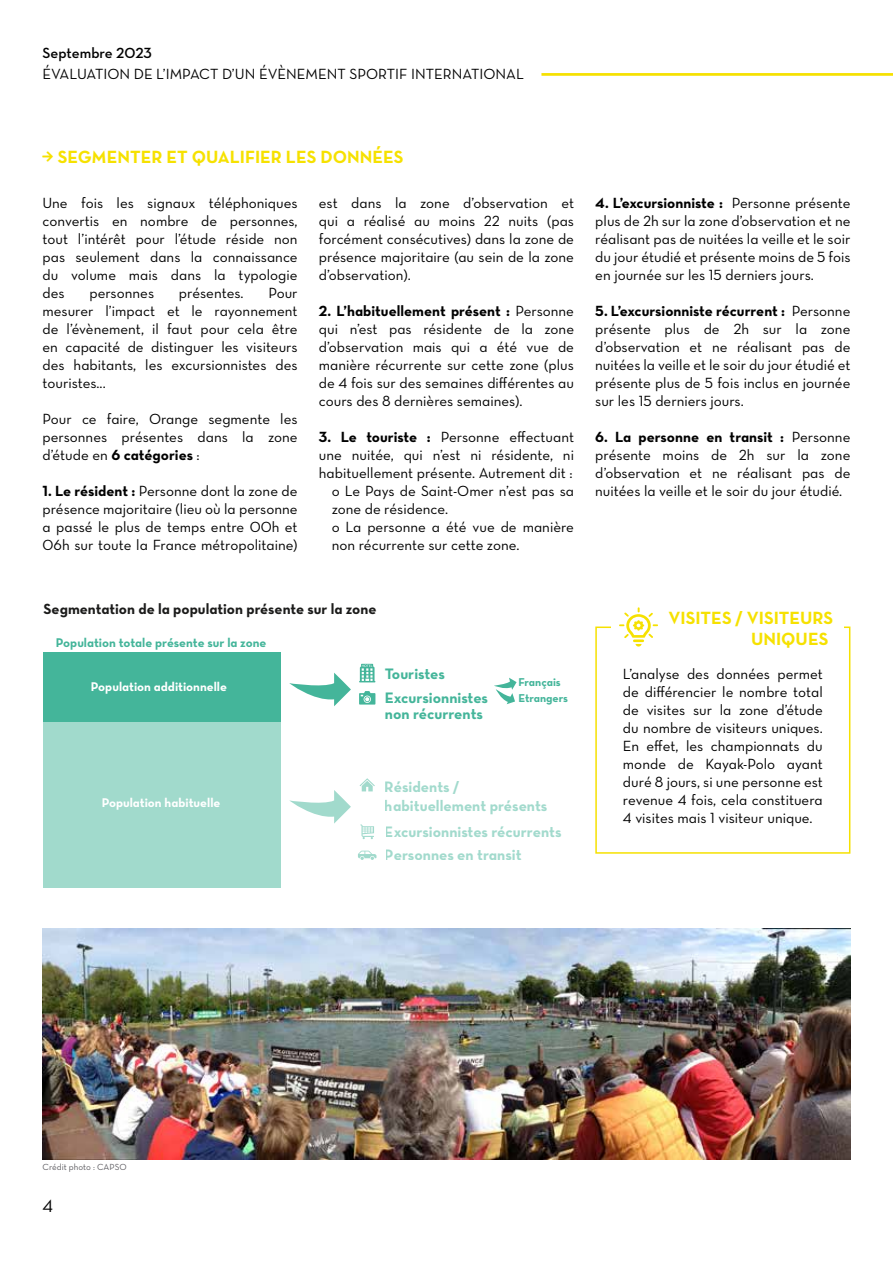
<style>
.page{position:relative;width:893px;height:1263px;background:#fff}
.page>*{position:absolute;margin:0;border:0;box-sizing:border-box;transform-origin:0 0}
.t1{font:18px/21.6px "Neutra Text Bold Alt";color:#f6e100;text-align:right}
.t2{font:18px "Neutra Text Book Alt";color:#000}
.t3{font:15.45px/18.5px "Neutra Text Bold Alt";color:#44b59a}
.t4{font:15px/18px "Neutra Text Book Alt";color:#000;text-align:justify}
.t5{font:15px "Neutra Text Bold Alt";color:#000}
.t6{font:15px "Neutra Text Bold Alt";color:#1b1b1a}
.t7{font:15px "Neutra Text Demi Alt";color:#000}
.t8{font:12.9px "Neutra Text Bold Alt";color:#fff}
.t9{font:12.9px "Neutra Text Bold Alt";color:#44b59a}
.t10{font:11.55px/15.5px "Neutra Text Bold Alt";color:#44b59a}
.t11{font:9px "Neutra Text Book Alt";color:#5f5e63}
.s1{font-family:"Neutra Text Book Alt"}
.s2{font-family:"Neutra Text Bold Alt"}
</style>
<div class="page">
<hr style="left:541px;top:73px;width:352px;height:3px;background:#f6e100">
<img style="left:43px;top:928px;width:807px;height:232px">
<div style="left:44px;top:721px;width:237px;height:167px;background:#a1dacc"></div>
<div style="left:44px;top:652px;width:237px;height:69px;background:#44b59a"></div>
<svg style="left:289px;top:790px;width:62px;height:33px"></svg>
<svg style="left:289px;top:673px;width:62px;height:33px"></svg>
<svg style="left:359px;top:778px;width:16px;height:13px"></svg>
<svg style="left:359px;top:691px;width:16px;height:13px"></svg>
<svg style="left:359px;top:664px;width:16px;height:18px"></svg>
<svg style="left:358px;top:851px;width:18px;height:9px"></svg>
<svg style="left:494px;top:678px;width:23px;height:26px"></svg>
<svg style="left:360px;top:824px;width:14px;height:15px"></svg>
<div style="left:595px;top:626px;width:255px;height:228px;border:2px solid #f6e100"></div>
<div style="left:611px;top:602px;width:233px;height:52px;background:#fff"></div>
<svg style="left:619px;top:607px;width:39px;height:39px"></svg>
<p class="t7" style="left:43px;top:44px;width:111px">Septembre 2023</p>
<p class="t4" style="left:43px;top:64px;width:483px">ÉVALUATION DE L’IMPACT D’UN ÉVÈNEMENT SPORTIF INTERNATIONAL</p>
<p class="t1" style="left:43px;top:146px;width:363px">★ SEGMENTER ET QUALIFIER LES DONNÉES</p>
<p class="t4" style="left:43px;top:194px;width:257px">Une fois les signaux téléphoniques convertis en nombre de personnes, tout l’intérêt pour l’étude réside non pas seulement dans la connaissance du volume mais dans la typologie des</p>
<p class="t4" style="left:89px;top:284px;width:66px">personnes</p>
<p class="t4" style="left:179px;top:284px;width:66px">présentes.</p>
<p class="t4" style="left:43px;top:284px;width:257px;text-indent:226px">Pour mesurer l’impact et le rayonnement de l’évènement, il faut pour cela être en capacité de distinguer les visiteurs des habitants, les excursionnistes des touristes...</p>
<p class="t4" style="left:43px;top:410px;width:257px">Pour ce faire, Orange segmente les personnes présentes dans la zone</p>
<p class="t5" style="left:43px;top:446px;width:159px"><span class="s1">d’étude en</span> 6 catégories <span class="s1">:</span></p>
<p class="t4" style="left:43px;top:482px;width:257px"><span class="s2">1. Le résident :</span> Personne dont la zone de présence majoritaire (lieu où la personne a passé le plus de temps entre 00h et 06h sur toute la France métropolitaine)</p>
<p class="t4" style="left:319px;top:194px;width:257px">est dans la zone d’observation et qui a réalisé au moins 22 nuits (pas forcément consécutives) dans la zone de présence majoritaire (au sein de la zone d’observation).</p>
<p class="t5" style="left:319px;top:302px;width:257px">2. L’habituellement présent : <span class="s1">Personne</span></p>
<p class="t4" style="left:319px;top:320px;width:257px">qui n’est pas résidente de la zone d’observation mais qui a été vue de manière récurrente sur cette zone (plus de 4 fois sur des semaines différentes au cours des 8 dernières semaines).</p>
<p class="t4" style="left:319px;top:428px;width:257px"><span class="s2">3. Le touriste :</span> Personne effectuant</p>
<p class="t4" style="left:319px;top:446px;width:257px">une nuitée, qui n’est ni résidente, ni</p>
<p class="t4" style="left:319px;top:464px;width:255px">habituellement présente. Autrement dit :</p>
<p class="t4" style="left:332px;top:482px;width:244px">o Le Pays de Saint-Omer n’est pas sa</p>
<p class="t4" style="left:332px;top:500px;width:118px">zone de résidence.</p>
<p class="t4" style="left:332px;top:518px;width:244px">o La personne a été vue de manière</p>
<p class="t4" style="left:332px;top:536px;width:189px">non récurrente sur cette zone.</p>
<p class="t6" style="left:44px;top:600px;width:334px">Segmentation de la population présente sur la zone</p>
<p class="t9" style="left:56px;top:635px;width:212px">Population totale présente sur la zone</p>
<p class="t8" style="left:91px;top:679px;width:138px">Population additionnelle</p>
<p class="t8" style="left:102px;top:794px;width:120px">Population habituelle</p>
<p class="t3" style="left:385px;top:664px;width:61px">Touristes</p>
<p class="t3" style="left:385px;top:690px;width:105px;line-height:15.5px">Excursionnistes non récurrents</p>
<p class="t10" style="left:518px;top:675px;width:51px">Français<br>Etrangers</p>
<p class="t3" style="left:385px;top:777px;width:164px">Résidents / habituellement présents</p>
<p class="t3" style="left:385px;top:822px;width:178px">Excursionnistes récurrents</p>
<p class="t3" style="left:385px;top:845px;width:138px">Personnes en transit</p>
<p class="t5" style="left:595px;top:194px;width:257px">4. L’excursionniste : <span class="s1">Personne présente</span></p>
<p class="t4" style="left:595px;top:212px;width:257px">plus de 2h sur la zone d’observation et ne réalisant pas de nuitées la veille et le soir du jour étudié et présente moins de 5 fois en journée sur les 15 derniers jours.</p>
<p class="t5" style="left:595px;top:302px;width:257px">5. L’excursionniste récurrent : <span class="s1">Personne</span></p>
<p class="t4" style="left:595px;top:320px;width:257px">présente plus de 2h sur la zone d’observation et ne réalisant pas de nuitées la veille et le soir du jour étudié et présente plus de 5 fois inclus en journée sur les 15 derniers jours.</p>
<p class="t5" style="left:595px;top:428px;width:257px">6. La personne en transit : <span class="s1">Personne</span></p>
<p class="t4" style="left:595px;top:446px;width:257px">présente moins de 2h sur la zone d’observation et ne réalisant pas de nuitées la veille et le soir du jour étudié.</p>
<p class="t1" style="left:669px;top:606px;width:166px">VISITES / VISITEURS<br>UNIQUES</p>
<p class="t4" style="left:623px;top:665px;width:201px">L’analyse des données permet de différencier le nombre total de visites sur la zone d’étude du nombre de visiteurs uniques.<br>En effet, les championnats du monde de Kayak-Polo ayant duré 8 jours, si une personne est revenue 4 fois, cela constituera 4 visites mais 1 visiteur unique.</p>
<p class="t11" style="left:43px;top:1161px;width:86px">Crédit photo : CAPSO</p>
<p class="t2" style="left:43px;top:1195px;width:12px">4</p>
</div>
